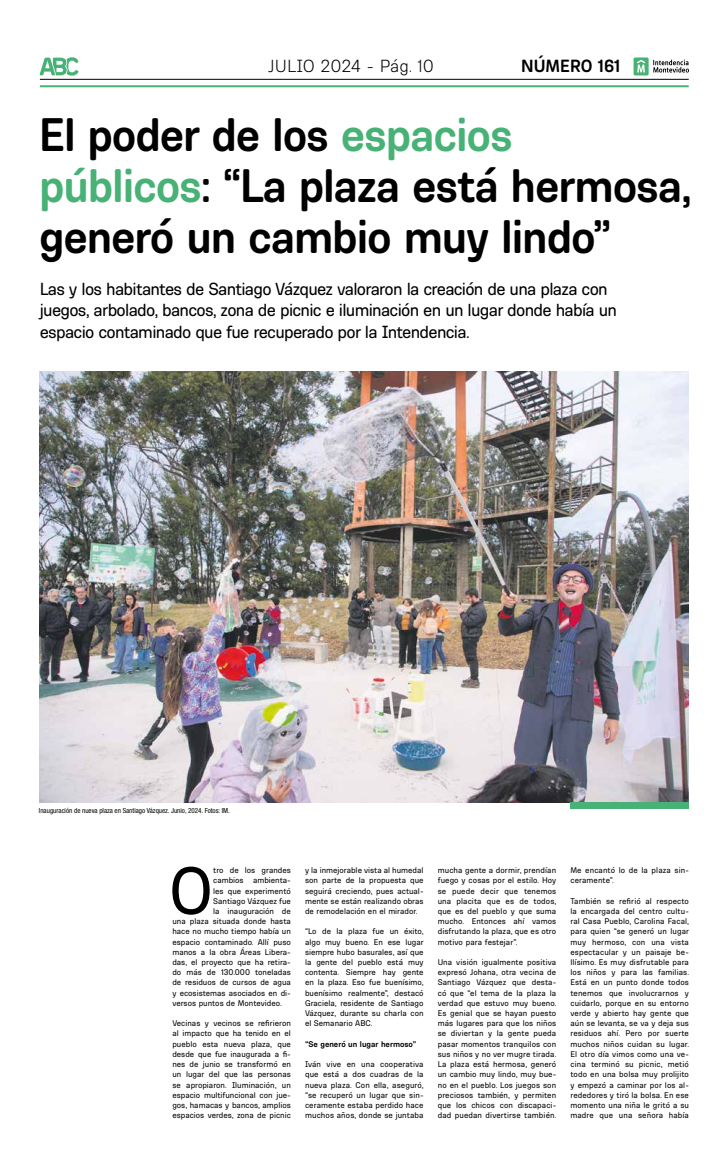
<style>
.page{position:relative;width:723px;height:1149px;background:#fff}
.page>*{position:absolute;margin:0;border:0;box-sizing:border-box;transform-origin:0 0}
.t1{font:68.5px "Ciudadana";color:#000}
.t2{font:700 48px/51px "Ciudadana";letter-spacing:-.025em;color:#000}
.t3{font:18px/21.7px "Ciudadana";letter-spacing:-.04em;color:#000}
.t4{font:300 18px "Ciudadana";color:#000}
.t5{font:700 18px "Ciudadana";color:#000}
.t6{font:8.5px/10.2px "Ciudadana";color:#000;text-align:justify}
.t7{font:700 8.5px "Ciudadana";color:#000}
.t8{font:condensed 7px "Helvetica Neue LT Std";color:#000}
.s1{color:#48b276}
</style>
<div class="page">
<hr style="left:40px;top:79px;width:649px;height:1px;background:#000">
<hr style="left:40px;top:85px;width:649px;height:2px;background:#48b276">
<svg style="left:40px;top:57px;width:39px;height:19px"></svg>
<svg style="left:633px;top:57px;width:56px;height:18px"></svg>
<img style="left:40px;top:372px;width:649px;height:430px">
<div style="left:570px;top:802px;width:119px;height:6px;background:#48b276"></div>
<h3 class="t4" style="left:268px;top:56px;width:167px">JULIO 2024 - Pág. 10</h3>
<h3 class="t5" style="left:521px;top:55px;width:101px">NÚMERO 161</h3>
<h2 class="t2" style="left:39px;top:108px;width:654px">El poder de los <span class="s1">espacios públicos</span>: “La plaza está hermosa, generó un cambio muy lindo”</h2>
<h3 class="t3" style="left:40px;top:277px;width:579px">Las y los habitantes de Santiago Vázquez valoraron la creación de una plaza con juegos, arbolado, bancos, zona de picnic e iluminación en un lugar donde había un espacio contaminado que fue recuperado por la Intendencia.</h3>
<p class="t8" style="left:39px;top:805px;width:192px">Inauguración de nueva plaza en Santiago Vázquez. Junio, 2024. Fotos: IM.</p>
<h1 class="t1" style="left:169px;top:850px;width:46px">O</h1>
<p class="t6" style="left:213px;top:864px;width:79px">tro de los grandes</p>
<p class="t6" style="left:213px;top:874px;width:79px">cambios ambienta-</p>
<p class="t6" style="left:213px;top:885px;width:79px">les que experimentó</p>
<p class="t6" style="left:213px;top:895px;width:79px">Santiago Vázquez fue</p>
<p class="t6" style="left:213px;top:905px;width:79px">la inauguración de</p>
<p class="t6" style="left:172px;top:915px;width:120px">una plaza situada donde hasta</p>
<p class="t6" style="left:172px;top:925px;width:120px">hace no mucho tiempo había un</p>
<p class="t6" style="left:172px;top:936px;width:120px">espacio contaminado. Allí puso</p>
<p class="t6" style="left:172px;top:946px;width:120px">manos a la obra Áreas Libera-</p>
<p class="t6" style="left:172px;top:956px;width:120px">das, el proyecto que ha retira-</p>
<p class="t6" style="left:172px;top:966px;width:120px">do más de 130.000 toneladas</p>
<p class="t6" style="left:172px;top:976px;width:120px">de residuos de cursos de agua</p>
<p class="t6" style="left:172px;top:987px;width:120px">y ecosistemas asociados en di-</p>
<p class="t6" style="left:172px;top:997px;width:111px">versos puntos de Montevideo.</p>
<p class="t6" style="left:172px;top:1017px;width:120px">Vecinas y vecinos se refirieron al impacto que ha tenido en el pueblo esta nueva plaza, que desde que fue inaugurada a fi&shy;nes de junio se transformó en un lugar del que las personas se apropiaron. Iluminación, un espacio multifuncional con jue&shy;gos, hamacas y bancos, amplios espacios verdes, zona de picnic</p>
<p class="t6" style="left:305px;top:864px;width:120px">y la inmejorable vista al humedal son parte de la propuesta que seguirá creciendo, pues actual&shy;mente se están realizando obras de remodelación en el mirador.</p>
<p class="t6" style="left:305px;top:925px;width:120px">“Lo de la plaza fue un éxito, algo muy bueno. En ese lugar siempre hubo basurales, así que la gente del pueblo está muy contenta. Siempre hay gente en la plaza. Eso fue buenísimo, buenísimo realmente”, destacó Graciela, residente de Santiago Vázquez, durante su charla con el Semanario ABC.</p>
<p class="t7" style="left:305px;top:1038px;width:112px">“Se generó un lugar hermoso”</p>
<p class="t6" style="left:305px;top:1058px;width:120px">Iván vive en una cooperativa que está a dos cuadras de la nueva plaza. Con ella, aseguró, “se recuperó un lugar que sin&shy;ceramente estaba perdido hace muchos años, donde se juntaba</p>
<p class="t6" style="left:438px;top:864px;width:120px">mucha gente a dormir, prendían fuego y cosas por el estilo. Hoy se puede decir que tenemos una placita que es de todos, que es del pueblo y que suma mucho. Entonces ahí vamos disfrutando la plaza, que es otro motivo para festejar”.</p>
<p class="t6" style="left:438px;top:956px;width:120px">Una visión igualmente positiva expresó Johana, otra vecina de Santiago Vázquez que desta&shy;có que “el tema de la plaza la verdad que estuvo muy bueno.<br>Es genial que se hayan puesto más lugares para que los niños se diviertan y la gente pueda pasar momentos tranquilos con sus niños y no ver mugre tirada.<br>La plaza está hermosa, generó un cambio muy lindo, muy bue&shy;no en el pueblo. Los juegos son preciosos también, y permiten que los chicos con discapaci&shy;dad puedan divertirse también.</p>
<p class="t6" style="left:570px;top:864px;width:120px">Me encantó lo de la plaza sin&shy;ceramente”.</p>
<p class="t6" style="left:570px;top:895px;width:120px">También se refirió al respecto la encargada del centro cultu&shy;ral Casa Pueblo, Carolina Facal, para quien “se generó un lugar muy hermoso, con una vista espectacular y un paisaje be&shy;llísimo. Es muy disfrutable para los niños y para las familias.<br>Está en un punto donde todos tenemos que involucrarnos y cuidarlo, porque en su entorno verde y abierto hay gente que aún se levanta, se va y deja sus residuos ahí. Pero por suerte muchos niños cuidan su lugar.<br>El otro día vimos como una ve&shy;cina terminó su picnic, metió todo en una bolsa muy prolijito y empezó a caminar por los al&shy;rededores y tiró la bolsa. En ese momento una niña le gritó a su madre que una señora había</p>
</div>
